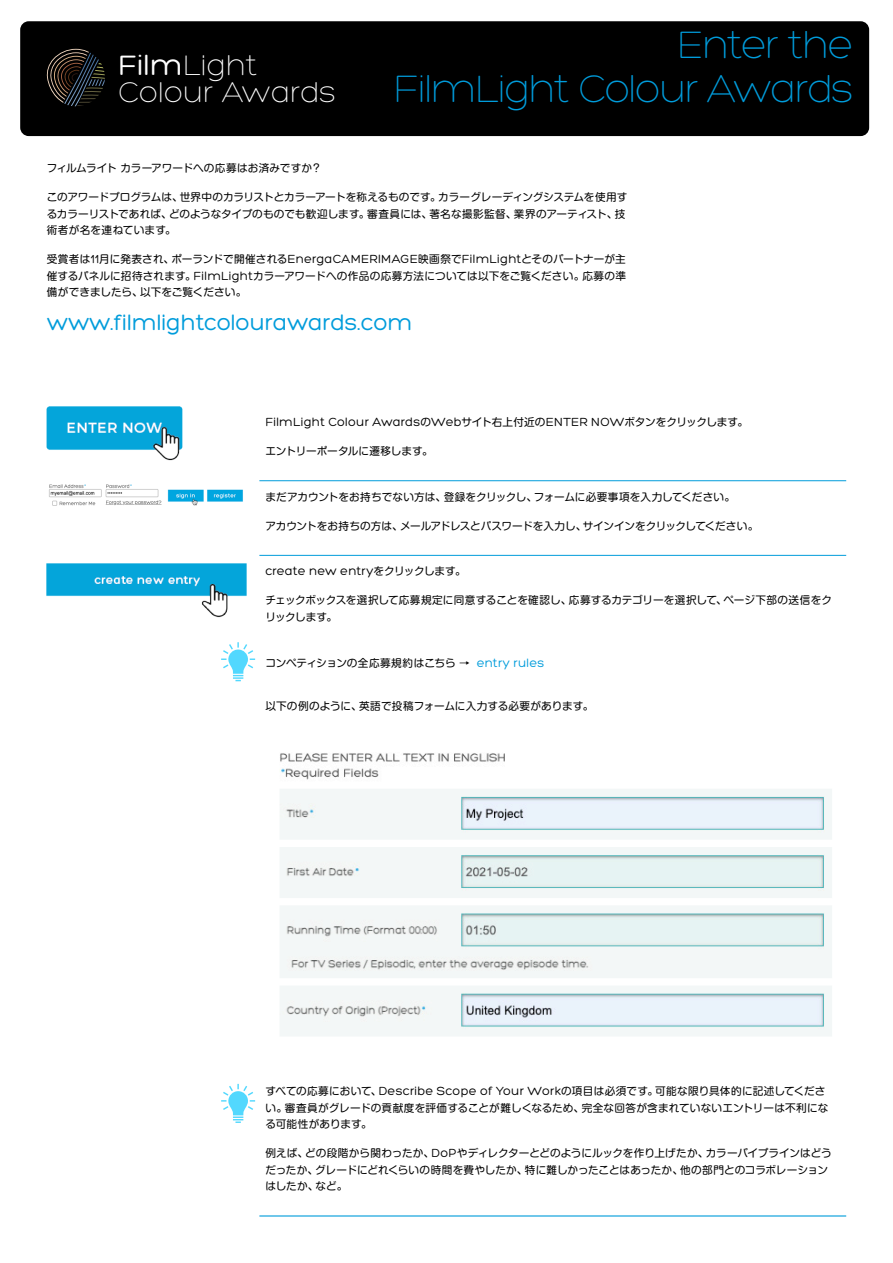
<style>
.page{position:relative;width:893px;height:1263px;background:#fff}
.page>*{position:absolute;margin:0;border:0;box-sizing:border-box;transform-origin:0 0}
.t1{font:300 41.4px/43.5px "Hero";letter-spacing:-.035em;color:#009cdb;text-align:right}
.t2{font:300 30.45px/26.5px "Hero";color:#fff}
.t3{font:23.4px "Hero";color:#009cdb}
.t4{font:12.75px "Hero";letter-spacing:.015em;color:#000}
.t5{font:10.65px/16.5px "Shin M Go Pro";letter-spacing:.005em;color:#000}
.t6{font:10.65px "Shin M Go Pro";letter-spacing:-.015em;color:#000}
.t7{font:10.65px "Shin M Go Pro";letter-spacing:-.02em;color:#000}
.s1{font-weight:400}
.s2{font-family:"Hero";font-size:12.75px}
.s3{font-family:"Shin M Go Pro";font-size:10.65px}
.s4{font-family:"Hero";font-size:12.75px;color:#009cdb}
</style>
<div class="page">
<hr style="left:259px;top:555px;width:587px;height:1px;background:#009cdb">
<hr style="left:259px;top:1215px;width:587px;height:1px;background:#009cdb">
<hr style="left:259px;top:480px;width:587px;height:1px;background:#009cdb">
<img style="left:47px;top:406px;width:136px;height:54px">
<img style="left:49px;top:484px;width:194px;height:22px">
<img style="left:47px;top:564px;width:200px;height:54px">
<svg style="left:221px;top:642px;width:34px;height:39px"></svg>
<img style="left:280px;top:753px;width:552px;height:283px">
<svg style="left:221px;top:1084px;width:34px;height:39px"></svg>
<div style="left:20px;top:21px;width:849px;height:115px;background:#000;border-radius:9px"></div>
<svg style="left:46px;top:49px;width:59px;height:57px"></svg>
<h2 class="t2" style="left:118px;top:53px;width:219px"><span class="s1">Film</span>Light<br>Colour Awards</h2>
<h1 class="t1" style="left:393px;top:24px;width:461px">Enter the<br>FilmLight Colour Awards</h1>
<p class="t5" style="left:47px;top:158px;width:277px">フィルムライトカラーアワードへの応募はお済みですか？</p>
<p class="t5" style="left:47px;top:188px;width:582px">このアワードプログラムは、世界中のカラリストとカラーアートを称えるものです。カラーグレーディングシステムを使用するカラーリストであれば、どのようなタイプのものでも歓迎します。審査員には、著名な撮影監督、業界のアーティスト、技術者が名を連ねています。</p>
<p class="t5" style="left:47px;top:250px;width:581px;text-align:justify">受賞者は<span class="s2">11</span>月に発表され、ポーランドで開催される<span class="s2">EnergaCAMERIMAGE</span>映画祭で<span class="s2">FilmLight</span>とそのパートナーが主催するパネルに招待されます。<span class="s2">FilmLight</span>カラーアワードへの作品の応募方法については以下をご覧ください。応募の準備ができましたら、以下をご覧ください。</p>
<h3 class="t3" style="left:47px;top:311px;width:367px">www.filmlightcolourawards.com</h3>
<p class="t4" style="left:265px;top:415px;width:484px">FilmLight Colour Awards<span class="s3">の</span>Web<span class="s3">サイト右上付近の</span>ENTER NOW<span class="s3">ボタンをクリックします。</span></p>
<p class="t5" style="left:265px;top:442px;width:169px">エントリーポータルに遷移します。</p>
<p class="t5" style="left:265px;top:487px;width:471px">まだアカウントをお持ちでない方は、登録をクリックし、フォームに必要事項を入力してください。</p>
<p class="t6" style="left:265px;top:517px;width:495px">アカウントをお持ちの方は、メールアドレスとパスワードを入力し、サインインをクリックしてください。</p>
<p class="t4" style="left:265px;top:564px;width:202px">create new entry<span class="s3">をクリックします。</span></p>
<p class="t5" style="left:265px;top:591px;width:568px">チェックボックスを選択して応募規定に同意することを確認し、応募するカテゴリーを選択して、ページ下部の送信をクリックします。</p>
<p class="t7" style="left:265px;top:655px;width:280px">コンペティションの全応募規約はこちら → <span class="s4">entry rules</span></p>
<p class="t5" style="left:265px;top:696px;width:330px">以下の例のように、英語で投稿フォームに入力する必要があります。</p>
<p class="t5" style="left:265px;top:1082px;width:564px">すべての応募において、<span class="s2">Describe Scope of Your Work</span>の項目は必須です。可能な限り具体的に記述してください。審査員がグレードの貢献度を評価することが難しくなるため、完全な回答が含まれていないエントリーは不利になる可能性があります。</p>
<p class="t5" style="left:265px;top:1144px;width:568px">例えば、どの段階から関わったか、<span class="s2">DoP</span>やディレクターとどのようにルックを作り上げたか、カラーパイプラインはどうだったか、グレードにどれくらいの時間を費やしたか、特に難しかったことはあったか、他の部門とのコラボレーションはしたか、など。</p>
</div>
